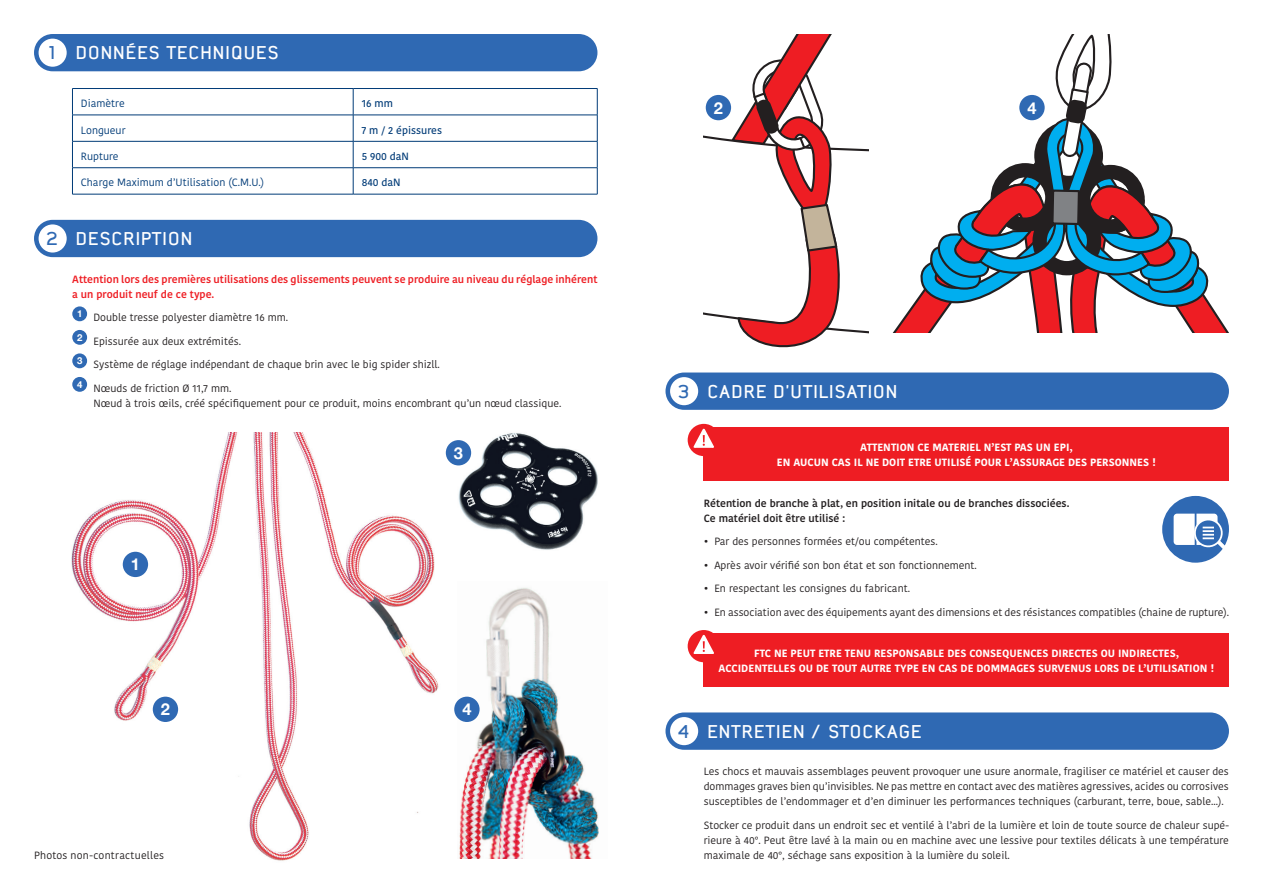
<style>
.page{position:relative;width:1263px;height:893px;background:#fff}
.page>*{position:absolute;margin:0;border:0;box-sizing:border-box;transform-origin:0 0}
.t1{font:700 18px "Nordstern Demo";letter-spacing:.025em;color:#fff}
.t2{font:700 16.35px "Helvetica Neue";color:#fff}
.t3{font:10.5px/15px "Kohinoor Devanagari";color:#231f20;text-align:justify}
.t4{font:700 10.5px/15px "Kohinoor Devanagari";color:#fff;text-align:center}
.t5{font:500 10.5px/15px "Kohinoor Devanagari";color:#ee1d23}
.t6{font:500 10.5px/15px "Kohinoor Devanagari";color:#231f20}
.t7{font:10.5px "Kohinoor Devanagari";color:#003b77}
.t8{font:600 10.5px "Kohinoor Devanagari";color:#003b77}
.t9{font:10.5px "Kohinoor Devanagari";letter-spacing:.02em;color:#231f20}
.s1{color:#2f69b3}
</style>
<div class="page">
<img style="left:456px;top:588px;width:143px;height:271px">
<img style="left:71px;top:433px;width:385px;height:428px">
<div style="left:34px;top:34px;width:563px;height:37px;background:#2f69b3;border-radius:19px"></div>
<div style="left:39px;top:39px;width:28px;height:28px;background:#fff;border-radius:50%"></div>
<svg style="left:73px;top:89px;width:524px;height:105px"></svg>
<hr style="left:72px;top:88px;width:281px;height:1px;background:#003b77">
<hr style="left:353px;top:88px;width:244px;height:1px;background:#003b77">
<hr style="left:72px;top:115px;width:281px;height:1px;background:#003b77">
<hr style="left:353px;top:115px;width:244px;height:1px;background:#003b77">
<hr style="left:72px;top:141px;width:281px;height:1px;background:#003b77">
<hr style="left:353px;top:141px;width:244px;height:1px;background:#003b77">
<hr style="left:72px;top:167px;width:281px;height:1px;background:#003b77">
<svg style="left:72px;top:89px;width:1px;height:105px"></svg>
<hr style="left:353px;top:167px;width:244px;height:1px;background:#003b77">
<svg style="left:353px;top:89px;width:1px;height:105px"></svg>
<svg style="left:597px;top:89px;width:1px;height:105px"></svg>
<hr style="left:72px;top:194px;width:281px;height:1px;background:#003b77">
<hr style="left:353px;top:194px;width:244px;height:1px;background:#003b77">
<div style="left:665px;top:712px;width:564px;height:38px;background:#2f69b3;border-radius:19px"></div>
<div style="left:670px;top:717px;width:28px;height:28px;background:#fff;border-radius:50%"></div>
<div style="left:34px;top:220px;width:563px;height:37px;background:#2f69b3;border-radius:19px"></div>
<div style="left:39px;top:224px;width:28px;height:29px;background:#fff;border-radius:50%"></div>
<div style="left:72px;top:306px;width:15px;height:15px;background:#2f69b3;border-radius:50%"></div>
<div style="left:72px;top:330px;width:15px;height:15px;background:#2f69b3;border-radius:50%"></div>
<div style="left:72px;top:353px;width:15px;height:15px;background:#2f69b3;border-radius:50%"></div>
<div style="left:72px;top:377px;width:15px;height:15px;background:#2f69b3;border-radius:50%"></div>
<div style="left:665px;top:372px;width:564px;height:38px;background:#2f69b3;border-radius:19px"></div>
<div style="left:670px;top:377px;width:28px;height:28px;background:#fff;border-radius:50%"></div>
<svg style="left:1162px;top:496px;width:67px;height:67px"></svg>
<div style="left:704px;top:633px;width:525px;height:54px;background:#ee1d23"></div>
<div style="left:688px;top:630px;width:32px;height:32px;background:#ee1d23;border-radius:50%"></div>
<svg style="left:691px;top:634px;width:23px;height:20px"></svg>
<div style="left:704px;top:427px;width:525px;height:54px;background:#ee1d23"></div>
<div style="left:688px;top:424px;width:32px;height:32px;background:#ee1d23;border-radius:50%"></div>
<svg style="left:691px;top:428px;width:23px;height:20px"></svg>
<img style="left:443px;top:433px;width:155px;height:128px">
<div style="left:123px;top:552px;width:25px;height:25px;background:#2f69b3;border-radius:50%"></div>
<div style="left:153px;top:697px;width:25px;height:25px;background:#2f69b3;border-radius:50%"></div>
<div style="left:446px;top:440px;width:25px;height:25px;background:#2f69b3;border-radius:50%"></div>
<div style="left:454px;top:697px;width:26px;height:25px;background:#2f69b3;border-radius:50%"></div>
<svg style="left:729px;top:34px;width:139px;height:314px"></svg>
<div style="left:706px;top:95px;width:25px;height:25px;background:#2f69b3;border-radius:50%"></div>
<svg style="left:892px;top:297px;width:26px;height:36px"></svg>
<svg style="left:918px;top:34px;width:311px;height:299px"></svg>
<div style="left:1019px;top:95px;width:26px;height:25px;background:#2f69b3;border-radius:50%"></div>
<h1 class="t1" style="left:49px;top:42px;width:232px"><span class="s1">1</span> DONNÉES TECHNIQUES</h1>
<p class="t7" style="left:81px;top:97px;width:45px">Diamètre</p>
<p class="t8" style="left:362px;top:97px;width:33px">16 mm</p>
<p class="t7" style="left:81px;top:124px;width:46px">Longueur</p>
<p class="t8" style="left:362px;top:124px;width:82px">7 m / 2 épissures</p>
<p class="t7" style="left:81px;top:150px;width:39px">Rupture</p>
<p class="t8" style="left:362px;top:150px;width:49px">5 900 daN</p>
<p class="t7" style="left:81px;top:177px;width:185px">Charge Maximum d’Utilisation (C.M.U.)</p>
<p class="t8" style="left:362px;top:177px;width:40px">840 daN</p>
<h2 class="t2" style="left:714px;top:95px;width:11px">2</h2>
<h2 class="t2" style="left:1027px;top:95px;width:11px">4</h2>
<h1 class="t1" style="left:46px;top:227px;width:148px"><span class="s1">2</span> DESCRIPTION</h1>
<p class="t5" style="left:72px;top:272px;width:527px">Attention lors des premières utilisations des glissements peuvent se produire au niveau du réglage inhérent a un produit neuf de ce type.</p>
<p class="t3" style="left:77px;top:310px;width:212px"><sup>1</sup> Double tresse polyester diamètre 16 mm.</p>
<p class="t3" style="left:77px;top:334px;width:165px"><sup>2</sup> Epissurée aux deux extrémités.</p>
<p class="t3" style="left:77px;top:357px;width:364px"><sup>3</sup> Système de réglage indépendant de chaque brin avec le big spider shizll.</p>
<p class="t3" style="left:94px;top:381px;width:469px;text-indent:-17px"><sup>4</sup> Nœuds de friction Ø 11,7 mm.<br>Nœud à trois œils, créé spécifiquement pour ce produit, moins encombrant qu’un nœud classique.</p>
<h1 class="t1" style="left:677px;top:380px;width:222px"><span class="s1">3</span> CADRE D’UTILISATION</h1>
<h2 class="t2" style="left:131px;top:552px;width:11px">1</h2>
<h2 class="t2" style="left:161px;top:697px;width:11px">2</h2>
<p class="t9" style="left:34px;top:849px;width:132px">Photos non-contractuelles</p>
<h2 class="t2" style="left:454px;top:440px;width:11px">3</h2>
<h2 class="t2" style="left:462px;top:697px;width:11px">4</h2>
<p class="t4" style="left:777px;top:440px;width:380px">ATTENTION CE MATERIEL N’EST PAS UN EPI,<br>EN AUCUN CAS IL NE DOIT ETRE UTILISÉ POUR L’ASSURAGE DES PERSONNES !</p>
<p class="t6" style="left:704px;top:496px;width:367px">Rétention de branche à plat, en position initale ou de branches dissociées.<br>Ce matériel doit être utilisé :</p>
<p class="t3" style="left:704px;top:534px;width:236px">• Par des personnes formées et/ou compétentes.</p>
<p class="t3" style="left:704px;top:558px;width:275px">• Après avoir vérifié son bon état et son fonctionnement.</p>
<p class="t3" style="left:704px;top:581px;width:208px">• En respectant les consignes du fabricant.</p>
<p class="t3" style="left:704px;top:605px;width:527px">• En association avec des équipements ayant des dimensions et des résistances compatibles (chaine de rupture).</p>
<p class="t4" style="left:719px;top:646px;width:497px">FTC NE PEUT ETRE TENU RESPONSABLE DES CONSEQUENCES DIRECTES OU INDIRECTES,<br>ACCIDENTELLES OU DE TOUT AUTRE TYPE EN CAS DE DOMMAGES SURVENUS LORS DE L’UTILISATION !</p>
<h1 class="t1" style="left:677px;top:720px;width:246px"><span class="s1">4</span> ENTRETIEN,/ STOCKAGE</h1>
<p class="t3" style="left:704px;top:764px;width:527px">Les chocs et mauvais assemblages peuvent provoquer une usure anormale, fragiliser ce matériel et causer des dommages graves bien qu’invisibles. Ne pas mettre en contact avec des matières agressives, acides ou corrosives susceptibles de l’endommager et d’en diminuer les performances techniques (carburant, terre, boue, sable...).</p>
<p class="t3" style="left:704px;top:818px;width:527px">Stocker ce produit dans un endroit sec et ventilé à l’abri de la lumière et loin de toute source de chaleur supé&shy;rieure à 40°. Peut être lavé à la main ou en machine avec une lessive pour textiles délicats à une température maximale de 40°, séchage sans exposition à la lumière du soleil.</p>
</div>
